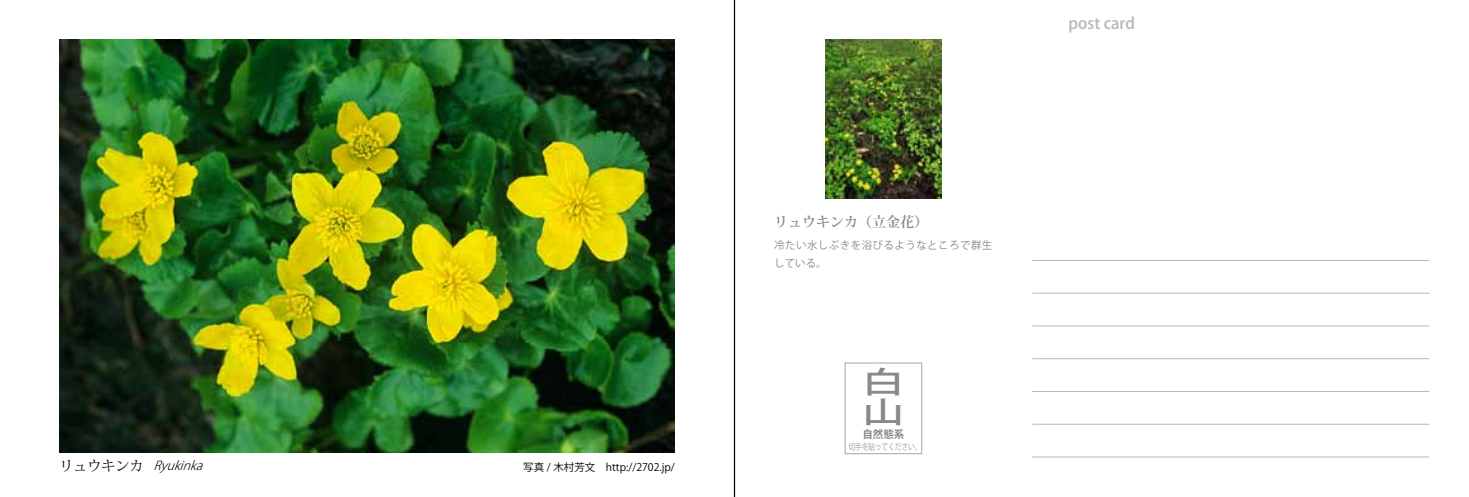
<style>
.page{position:relative;width:1469px;height:497px;background:#fff}
.page>*{position:absolute;margin:0;border:0;box-sizing:border-box;transform-origin:0 0}
.t1{font:500 29.75px "Koz Go Std";color:#898989;scale:1.4 1}
.t2{font:500 15.75px "Koz Go Std";color:#b5b6b6}
.t3{font:700 14px "Koz Min Std";color:#898989}
.t4{font:italic 300 12.25px "Koz Go Std";color:#000}
.t5{font:10.5px/18.4px "Koz Go Std";letter-spacing:.04em;color:#898989}
.t6{font:10.5px "Koz Go Std";color:#000}
.t7{font:700 10.5px "Koz Go Std";color:#898989}
.t8{font:500 8.75px "Koz Go Std";letter-spacing:-.05em;color:#b5b6b6;scale:.8 1}
.s1{font-family:"Koz Min Std";font-weight:400;font-style:normal;font-size:14px}
</style>
<div class="page">
<hr style="left:1032px;top:260px;width:397px;height:1px;background:#b5b6b6">
<hr style="left:1032px;top:292px;width:397px;height:1px;background:#b5b6b6">
<hr style="left:1032px;top:325px;width:397px;height:1px;background:#b5b6b6">
<hr style="left:1032px;top:358px;width:397px;height:1px;background:#b5b6b6">
<hr style="left:1032px;top:390px;width:397px;height:1px;background:#b5b6b6">
<hr style="left:1032px;top:423px;width:397px;height:1px;background:#b5b6b6">
<hr style="left:1032px;top:456px;width:397px;height:1px;background:#b5b6b6">
<div style="left:844px;top:362px;width:78px;height:91px;border:1px solid #b5b6b6"></div>
<hr style="left:734px;top:0;width:1px;height:496px;background:#000">
<img style="left:60px;top:40px;width:615px;height:412px">
<img style="left:825px;top:40px;width:116px;height:158px">
<p class="t4" style="left:60px;top:457px;width:150px"><span class="s1">リュウキンカ</span> Ryukinka</p>
<p class="t6" style="left:523px;top:460px;width:153px">写真 / 木村芳文　http://2702.jp/</p>
<h3 class="t3" style="left:774px;top:213px;width:155px">リュウキンカ（立金花）</h3>
<p class="t5" style="left:774px;top:236px;width:220px">冷たい水しぶきを浴びるようなところで群生している。</p>
<h1 class="t1" style="left:862px;top:363px;width:31px">白</h1>
<p class="t7" style="left:862px;top:427px;width:43px">自然態系</p>
<h1 class="t1" style="left:862px;top:393px;width:31px">山</h1>
<p class="t8" style="left:848px;top:440px;width:93px">切手を貼ってください。</p>
<h2 class="t2" style="left:1068px;top:13px;width:68px">post card</h2>
</div>
